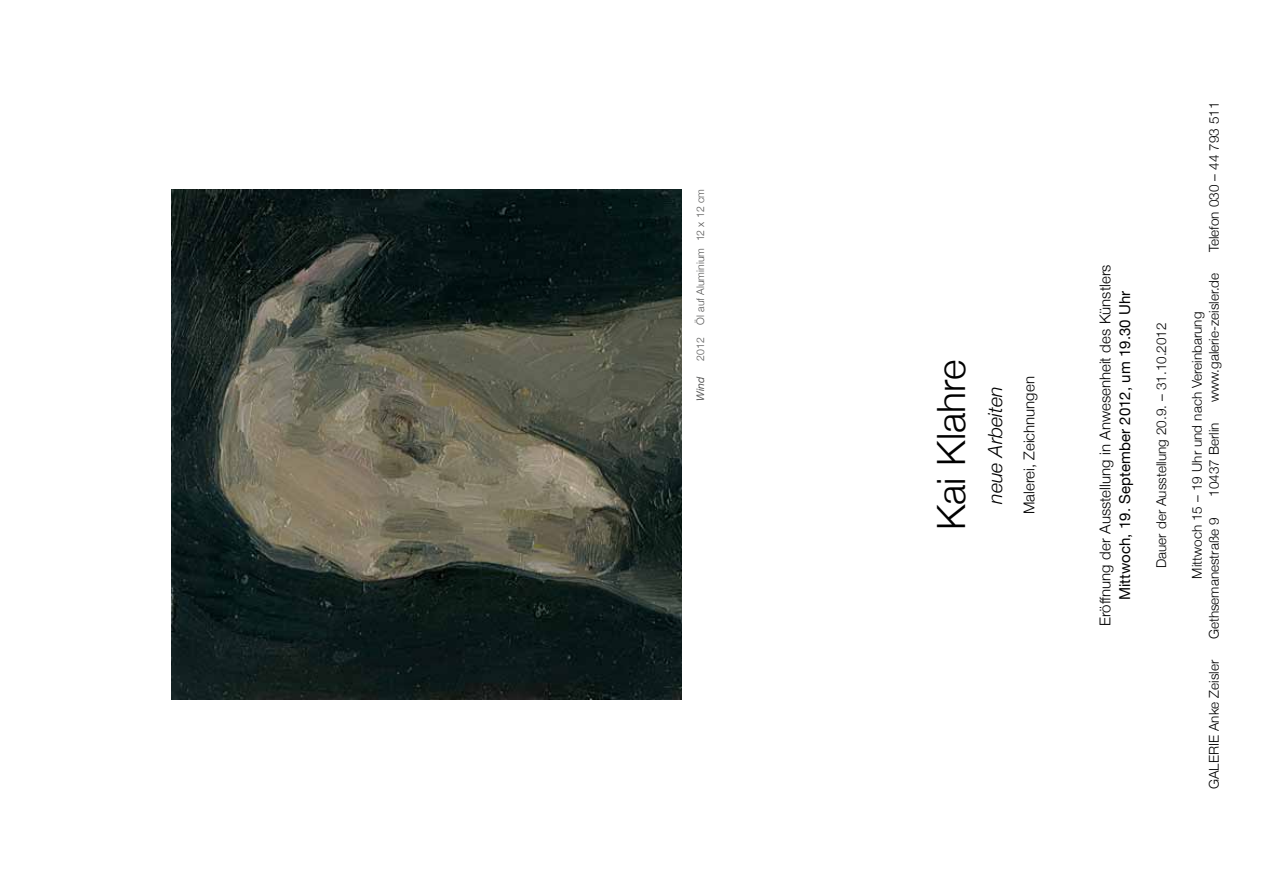
<style>
.page{position:relative;width:1263px;height:893px;background:#fff}
.page>*{position:absolute;margin:0;border:0;box-sizing:border-box;transform-origin:0 0}
.t1{font:300 39px "Helvetica Neue";color:#000}
.t2{font:italic 300 19.5px "Helvetica Neue";color:#000}
.t3{font:300 15px "Helvetica Neue";color:#000}
.t4{font:15px "Helvetica Neue";color:#000}
.t5{font:300 13.5px "Helvetica Neue";color:#000}
.t6{font:300 10.5px "Helvetica Neue";color:#565655}
.t7{font:italic 10.5px "Helvetica Neue";color:#565655}
</style>
<div class="page">
<img style="left:171px;top:189px;width:510px;height:510px">
<p class="t6" style="left:694px;top:361px;width:173px;rotate:-90deg">2012 Öl auf Aluminium 12 x 12 cm</p>
<p class="t7" style="left:694px;top:401px;width:26px;rotate:-90deg">Wind</p>
<h1 class="t1" style="left:927px;top:530px;width:172px;rotate:-90deg">Kai Klahre</h1>
<h2 class="t2" style="left:983px;top:504px;width:119px;rotate:-90deg">neue Arbeiten</h2>
<p class="t3" style="left:1020px;top:514px;width:139px;rotate:-90deg">Malerei, Zeichnungen</p>
<p class="t3" style="left:1096px;top:626px;width:363px;rotate:-90deg">Eröffnung der Ausstellung in Anwesenheit des Künstlers</p>
<p class="t4" style="left:1116px;top:600px;width:311px;rotate:-90deg">Mittwoch, 19. September 2012, um 19.30 Uhr</p>
<p class="t5" style="left:1206px;top:252px;width:152px;rotate:-90deg">Telefon 030 – 44 793 511</p>
<p class="t5" style="left:1206px;top:402px;width:131px;rotate:-90deg">www.galerie-zeisler.de</p>
<p class="t5" style="left:1153px;top:568px;width:247px;rotate:-90deg">Dauer der Ausstellung 20.9. – 31.10.2012</p>
<p class="t5" style="left:1189px;top:579px;width:268px;rotate:-90deg">Mittwoch 15 – 19 Uhr und nach Vereinbarung</p>
<p class="t5" style="left:1206px;top:497px;width:76px;rotate:-90deg">10437 Berlin</p>
<p class="t5" style="left:1206px;top:639px;width:123px;rotate:-90deg">Gethsemanestraße 9</p>
<p class="t5" style="left:1206px;top:789px;width:131px;rotate:-90deg">Galerie Anke Zeisler</p>
</div>
